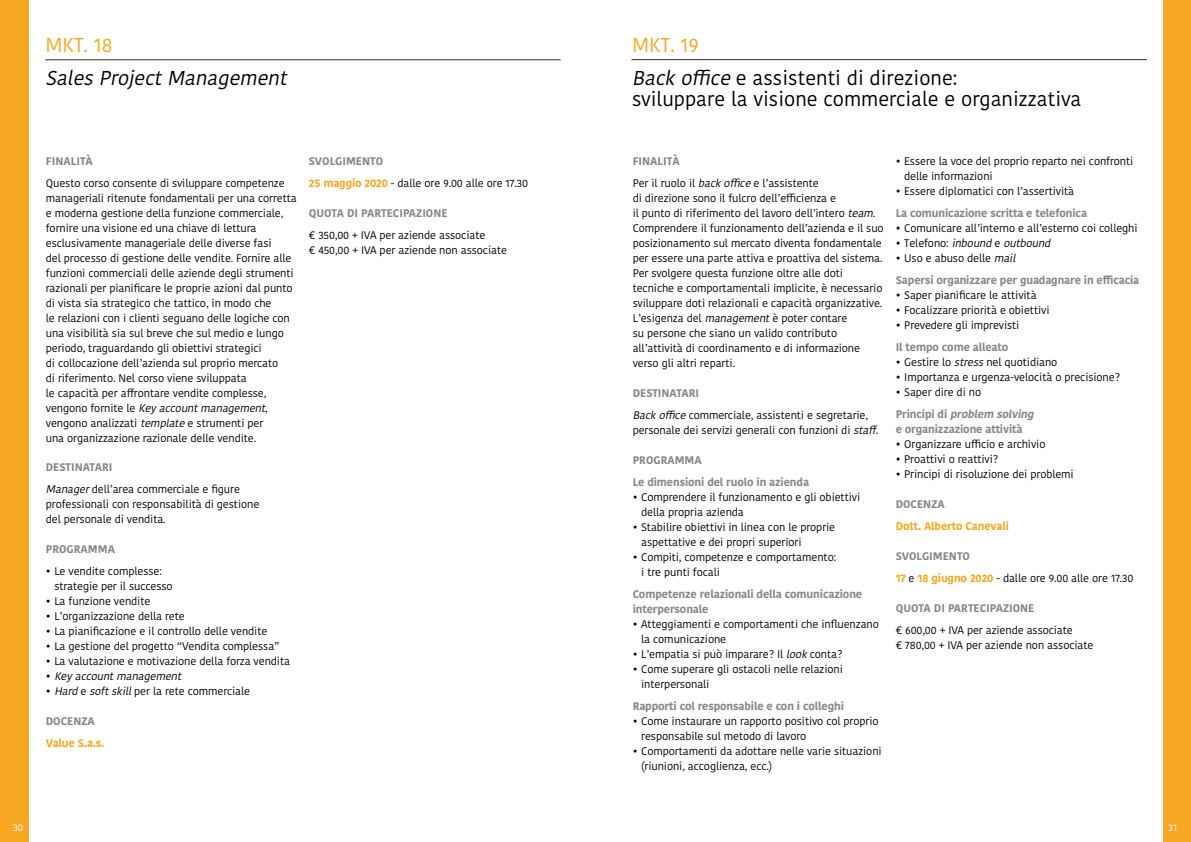
<style>
.page{position:relative;width:1191px;height:842px;background:#fff}
.page>*{position:absolute;margin:0;border:0;box-sizing:border-box;transform-origin:0 0}
.t1{font:20px/21px "Kohinoor Devanagari";color:#000}
.t2{font:italic 20px "Kohinoor Devanagari";color:#000}
.t3{font:20px "Kohinoor Devanagari";color:#f7a823}
.t4{font:11px/15px "Kohinoor Devanagari";letter-spacing:-.01em;color:#000}
.t5{font:700 11px/22px "Kohinoor Devanagari";letter-spacing:-.01em;color:#878787}
.t6{font:italic 11px "Kohinoor Devanagari";color:#000}
.t7{font:700 11px "Kohinoor Devanagari";letter-spacing:-.01em;color:#f7a823}
.t8{font:10px "Kohinoor Devanagari";color:#fff}
.s1{font-style:italic}
.s2{font-weight:700;color:#878787}
.s3{font-style:normal}
.s4{font-weight:700;color:#f7a823}
.s5{font-weight:400;color:#000}
.s6{font-weight:400;font-style:italic;color:#000}
.s7{font-weight:700;font-style:italic;color:#878787}
</style>
<div class="page">
<div style="left:1163px;top:0;width:28px;height:842px;background:#f7a823"></div>
<div style="left:0;top:0;width:28px;height:842px;background:#f7a823"></div>
<hr style="left:631px;top:59px;width:515px;height:1px;background:#372b21">
<hr style="left:45px;top:60px;width:515px;height:1px;background:#372b21">
<h1 class="t3" style="left:45px;top:34px;width:69px">MKT. 18</h1>
<h1 class="t3" style="left:632px;top:33px;width:68px">MKT. 19</h1>
<h1 class="t2" style="left:45px;top:66px;width:249px">SalesProjectManagement</h1>
<h1 class="t1" style="left:632px;top:67px;width:451px"><span class="s1">Backoffice</span>e assistenti di direzione:<br>sviluppare la visione commerciale e organizzativa</h1>
<p class="t5" style="left:46px;top:150px;width:49px">FINALITÀ</p>
<p class="t4" style="left:46px;top:175px;width:252px">Questo corso consente di sviluppare competenze manageriali ritenute fondamentali per una corretta e moderna gestione della funzione commerciale, fornire una visione ed una chiave di lettura esclusivamente manageriale delle diverse fasi<br>del processo di gestione delle vendite. Fornire alle funzioni commerciali delle aziende degli strumenti razionali per pianificare le proprie azioni dal punto di vista sia strategico che tattico, in modo che<br>le relazioni con i clienti seguano delle logiche con una visibilità sia sul breve che sul medio e lungo periodo, traguardando gli obiettivi strategici<br>di collocazione dell’azienda sul proprio mercato<br>di riferimento. Nel corso viene sviluppata<br>le capacità per affrontare vendite complesse,<br>ve n g o n o fo r n i te le <span class="s1">Keyaccountmanagement</span>, vengono analizzati <span class="s1">template</span>e strumenti per<br>una organizzazione razionale delle vendite.</p>
<p class="t4" style="left:46px;top:456px;width:196px;line-height:22px"><span class="s2">DESTINATARI<br></span><span class="s1">Manager</span>dell’area commerciale e figure</p>
<p class="t4" style="left:46px;top:497px;width:215px">professionali con responsabilità di gestione del personale di vendita.</p>
<p class="t5" style="left:46px;top:538px;width:71px">PROGRAMMA</p>
<p class="t4" style="left:54px;top:564px;width:120px;text-indent:-9px">• Le vendite complesse: strategie per il successo</p>
<p class="t4" style="left:46px;top:594px;width:106px">• La funzione vendite</p>
<p class="t4" style="left:46px;top:609px;width:140px">• L’organizzazione della rete</p>
<p class="t4" style="left:46px;top:624px;width:223px">• La pianificazione e il controllo delle vendite</p>
<p class="t4" style="left:46px;top:639px;width:235px">• La gestione del progetto “Vendita complessa”</p>
<p class="t4" style="left:46px;top:654px;width:246px">• La valutazione e motivazione della forza vendita</p>
<p class="t6" style="left:46px;top:670px;width:140px"><span class="s3">•</span> Keyaccountmanagement</p>
<p class="t4" style="left:46px;top:684px;width:206px">• <span class="s1">Hard</span>e <span class="s1">softskill</span>per la rete commerciale</p>
<p class="t5" style="left:46px;top:710px;width:51px">DOCENZA</p>
<p class="t7" style="left:46px;top:733px;width:60px">Value S.a.s.</p>
<p class="t4" style="left:309px;top:150px;width:221px;line-height:22px"><span class="s2">SVOLGIMENTO<br></span><span class="s4">25 maggio 2020</span> - dalle ore 9.00 alle ore 17.30</p>
<p class="t5" style="left:309px;top:202px;width:140px">QUOTA DI PARTECIPAZIONE</p>
<p class="t4" style="left:309px;top:227px;width:200px">€ 350,00 + IVA per aziende associate<br>€ 450,00 + IVA per aziende non associate</p>
<p class="t4" style="left:632px;top:150px;width:188px;line-height:22px"><span class="s2">FINALITÀ<br></span>Per il ruolo il <span class="s1">backoffice</span>e l’assistente</p>
<p class="t4" style="left:632px;top:190px;width:252px">di direzione sono il fulcro dell’efficienza e<br>il punto di riferimento del lavoro dell’intero <span class="s1">team</span>.<br>Comprendere il funzionamento dell’azienda e il suo posizionamento sul mercato diventa fondamentale per essere una parte attiva e proattiva del sistema.<br>Per svolgere questa funzione oltre alle doti tecniche e comportamentali implicite, è necessario sviluppare doti relazionali e capacità organizzative.<br>L’esigenza del <span class="s1">management</span>è poter contare<br>su persone che siano un valido contributo all’attività di coordinamento e di informazione verso gli altri reparti.</p>
<p class="t4" style="left:632px;top:382px;width:237px;line-height:22px"><span class="s2">DESTINATARI<br></span><span class="s1">Backoffice</span>commerciale, assistenti e segretarie,</p>
<p class="t4" style="left:632px;top:422px;width:248px">personale dei servizi generali con funzioni di <span class="s1">staff</span>.</p>
<p class="t5" style="left:632px;top:448px;width:178px">PROGRAMMA<br>Le dimensioni del ruolo in azienda</p>
<p class="t4" style="left:641px;top:489px;width:220px;text-indent:-9px">• Comprendere il funzionamento e gli obiettivi della propria azienda</p>
<p class="t4" style="left:641px;top:519px;width:195px;text-indent:-9px">• Stabilire obiettivi in linea con le proprie aspettative e dei propri superiori</p>
<p class="t4" style="left:641px;top:549px;width:196px;text-indent:-9px">• Compiti, competenze e comportamento: i tre punti focali</p>
<p class="t5" style="left:632px;top:586px;width:231px;line-height:15px">Competenze relazionali della comunicazione interpersonale</p>
<p class="t4" style="left:641px;top:616px;width:239px;text-indent:-9px">• Atteggiamenti e comportamenti che influenzano la comunicazione</p>
<p class="t4" style="left:632px;top:646px;width:211px">• L’empatia si può imparare? Il <span class="s1">look</span>conta?</p>
<p class="t4" style="left:641px;top:661px;width:203px;text-indent:-9px">• Come superare gli ostacoli nelle relazioni interpersonali</p>
<p class="t5" style="left:632px;top:694px;width:213px">Rapporti col responsabile e con i colleghi</p>
<p class="t4" style="left:641px;top:713px;width:239px;text-indent:-9px">• Come instaurare un rapporto positivo col proprio responsabile sul metodo di lavoro</p>
<p class="t4" style="left:641px;top:743px;width:242px;text-indent:-9px">• Comportamenti da adottare nelle varie situazioni (riunioni, accoglienza, ecc.)</p>
<p class="t4" style="left:904px;top:153px;width:231px;text-indent:-9px">• Essere la voce del proprio reparto nei confronti delle informazioni</p>
<p class="t4" style="left:895px;top:183px;width:180px">• Essere diplomatici con l’assertività</p>
<p class="t5" style="left:895px;top:201px;width:193px">La comunicazione scritta e telefonica</p>
<p class="t4" style="left:895px;top:220px;width:243px">• Comunicare all’interno e all’esterno coi colleghi</p>
<p class="t6" style="left:895px;top:236px;width:159px"><span class="s3">• Te le fo n o :</span> inbound<span class="s3">e</span> outbound</p>
<p class="t5" style="left:895px;top:246px;width:245px"><span class="s5">• Uso e abuso delle</span> <span class="s6">mail<br></span>Sapersi organizzare per guadagnare in efficacia</p>
<p class="t4" style="left:895px;top:287px;width:142px">• Saper pianificare le attività</p>
<p class="t4" style="left:895px;top:302px;width:155px">• Focalizzare priorità e obiettivi</p>
<p class="t4" style="left:895px;top:317px;width:125px">• Prevedere gli imprevisti</p>
<p class="t5" style="left:895px;top:335px;width:114px">Il tempo come alleato</p>
<p class="t4" style="left:895px;top:354px;width:163px">• Gestire lo <span class="s1">stress</span>nel quotidiano</p>
<p class="t4" style="left:895px;top:369px;width:226px">• Importanza e urgenza-velocità o precisione?</p>
<p class="t4" style="left:895px;top:381px;width:143px;line-height:22px">• Saper dire di no<br><span class="s2">P r i n c i p i d i</span> <span class="s7">problem solving</span></p>
<p class="t5" style="left:895px;top:417px;width:128px">e organizzazione attività</p>
<p class="t4" style="left:895px;top:436px;width:151px">• Organizzare ufficio e archivio</p>
<p class="t4" style="left:895px;top:451px;width:104px">• Proattivi o reattivi?</p>
<p class="t4" style="left:895px;top:466px;width:180px">• Principi di risoluzione dei problemi</p>
<p class="t5" style="left:895px;top:492px;width:51px">DOCENZA</p>
<p class="t7" style="left:895px;top:516px;width:115px">Dott. Alberto Canevali</p>
<p class="t4" style="left:895px;top:545px;width:239px;line-height:22px"><span class="s2">SVOLGIMENTO<br></span><span class="s4">17</span> e <span class="s4">18 giugno 2020</span> - dalle ore 9.00 alle ore 17.30</p>
<p class="t5" style="left:895px;top:596px;width:140px">QUOTA DI PARTECIPAZIONE</p>
<p class="t4" style="left:895px;top:622px;width:199px">€ 600,00 + IVA per aziende associate<br>€ 780,00 + IVA per aziende non associate</p>
<p class="t8" style="left:13px;top:821px;width:12px">30</p>
<p class="t8" style="left:1168px;top:821px;width:10px">31</p>
</div>
